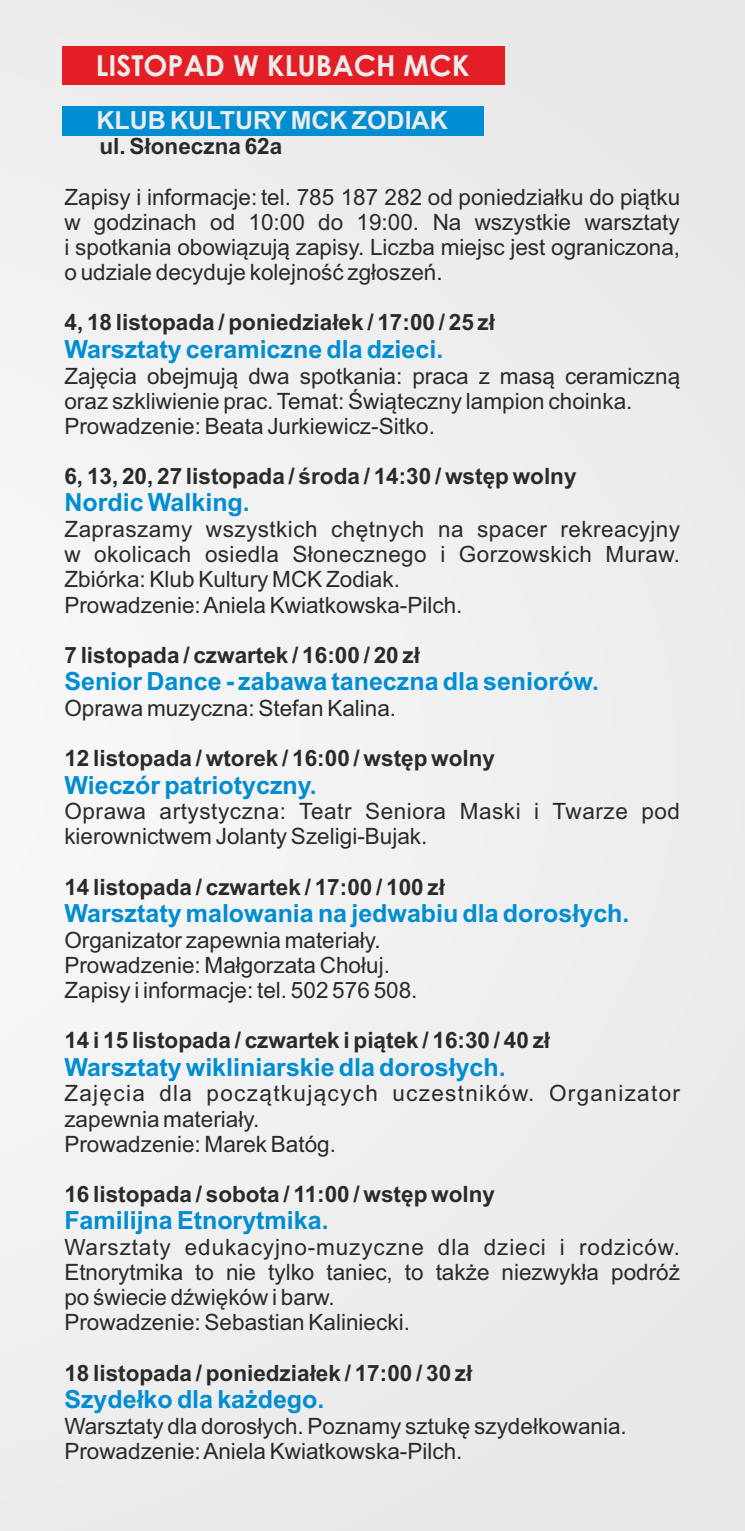
<style>
.page{position:relative;width:745px;height:1531px;background:#fff}
.page>*{position:absolute;margin:0;border:0;box-sizing:border-box;transform-origin:0 0}
.t1{font:700 28.75px "Century Gothic";color:#ebecec}
.t2{font:700 25px "Arial";color:#008dd2}
.t3{font:700 25px "Arial";color:#ebecec}
.t4{font:22.5px/25.2px "Arial";color:#2b2a29}
.t5{font:700 22.5px "Arial";color:#2b2a29}
.t6{font:22.5px/25.2px "Arial";letter-spacing:.02em;color:#2b2a29}
.t7{font:22.5px/25.2px "Arial";letter-spacing:.06em;color:#2b2a29}
.t8{font:22.5px/25.2px "Arial";letter-spacing:.025em;color:#2b2a29}
</style>
<div class="page">
<div style="left:0;top:0;width:744px;height:1531px;background:#efefef"></div>
<div style="left:62px;top:106px;width:421px;height:29px;background:#008dd2"></div>
<div style="left:62px;top:46px;width:442px;height:39px;background:#e31e24"></div>
<p class="t1" style="left:96px;top:55px;width:375px">LISTOPAD W KLUBACH MCK</p>
<p class="t3" style="left:96px;top:111px;width:352px">KLUB KULTURY MCK ZODIAK</p>
<p class="t5" style="left:99px;top:138px;width:184px">ul. Słoneczna 62a</p>
<p class="t4" style="left:64px;top:186px;width:616px;text-align:justify">Zapisy i informacje: tel. 785 187 282 od poniedziałku do piątku w godzinach od 10:00 do 19:00. Na wszystkie warsztaty i spotkania obowiązują zapisy. Liczba miejsc jest ograniczona, o udziale decyduje kolejność zgłoszeń.</p>
<p class="t5" style="left:64px;top:314px;width:432px">4, 18 listopada / poniedziałek / 17:00 / 25 zł</p>
<p class="t2" style="left:64px;top:340px;width:380px">Warsztaty ceramiczne dla dzieci.</p>
<p class="t4" style="left:64px;top:365px;width:616px">Zajęcia obejmują dwa spotkania: praca z masą ceramiczną oraz szkliwienie prac. Temat: Świąteczny lampion choinka.<br>Prowadzenie: Beata Jurkiewicz-Sitko.</p>
<p class="t5" style="left:64px;top:468px;width:513px">6, 13, 20, 27 listopada / środa / 14:30 / wstęp wolny</p>
<p class="t2" style="left:64px;top:493px;width:187px">Nordic Walking.</p>
<p class="t6" style="left:64px;top:519px;width:617px">Zapraszamy wszystkich chętnych na spacer rekreacyjny w okolicach osiedla Słonecznego i Gorzowskich Muraw.<br>Zbiórka: Klub Kultury MCK Zodiak.<br>Prowadzenie: Aniela Kwiatkowska-Pilch.</p>
<p class="t5" style="left:64px;top:646px;width:357px">7 listopada / czwartek / 16:00 / 20 zł</p>
<p class="t2" style="left:64px;top:672px;width:535px">Senior Dance - zabawa taneczna dla seniorów.</p>
<p class="t4" style="left:64px;top:697px;width:333px">Oprawa muzyczna: Stefan Kalina.</p>
<p class="t5" style="left:64px;top:750px;width:432px">12 listopada / wtorek / 16:00 / wstęp wolny</p>
<p class="t2" style="left:64px;top:775px;width:254px">Wieczór patriotyczny.</p>
<p class="t8" style="left:64px;top:801px;width:616px">Oprawa artystyczna: Teatr Seniora Maski i Twarze pod kierownictwem Jolanty Szeligi-Bujak.</p>
<p class="t5" style="left:64px;top:878px;width:382px">14 listopada / czwartek / 17:00 / 100 zł</p>
<p class="t2" style="left:64px;top:904px;width:566px">Warsztaty malowania na jedwabiu dla dorosłych.</p>
<p class="t4" style="left:64px;top:929px;width:354px">Organizator zapewnia materiały.<br>Prowadzenie: Małgorzata Chołuj.<br>Zapisy i informacje: tel. 502 576 508.</p>
<p class="t5" style="left:64px;top:1032px;width:487px">14 i 15 listopada / czwartek i piątek / 16:30 / 40 zł</p>
<p class="t2" style="left:64px;top:1057px;width:442px">Warsztaty wikliniarskie dla dorosłych.</p>
<p class="t7" style="left:64px;top:1083px;width:616px">Zajęcia dla początkujących uczestników. Organizator zapewnia materiały.<br>Prowadzenie: Marek Batóg.</p>
<p class="t5" style="left:64px;top:1185px;width:432px">16 listopada / sobota / 11:00 / wstęp wolny</p>
<p class="t2" style="left:64px;top:1211px;width:265px">Familijna Etnorytmika.</p>
<p class="t4" style="left:64px;top:1236px;width:616px">Warsztaty edukacyjno-muzyczne dla dzieci i rodziców.<br>Etnorytmika to nie tylko taniec, to także niezwykła podróż po świecie dźwięków i barw.<br>Prowadzenie: Sebastian Kaliniecki.</p>
<p class="t5" style="left:64px;top:1364px;width:409px">18 listopada / poniedziałek / 17:00 / 30 zł</p>
<p class="t2" style="left:64px;top:1390px;width:261px">Szydełko dla każdego.</p>
<p class="t4" style="left:64px;top:1415px;width:563px">Warsztaty dla dorosłych. Poznamy sztukę szydełkowania.<br>Prowadzenie: Aniela Kwiatkowska-Pilch.</p>
</div>
